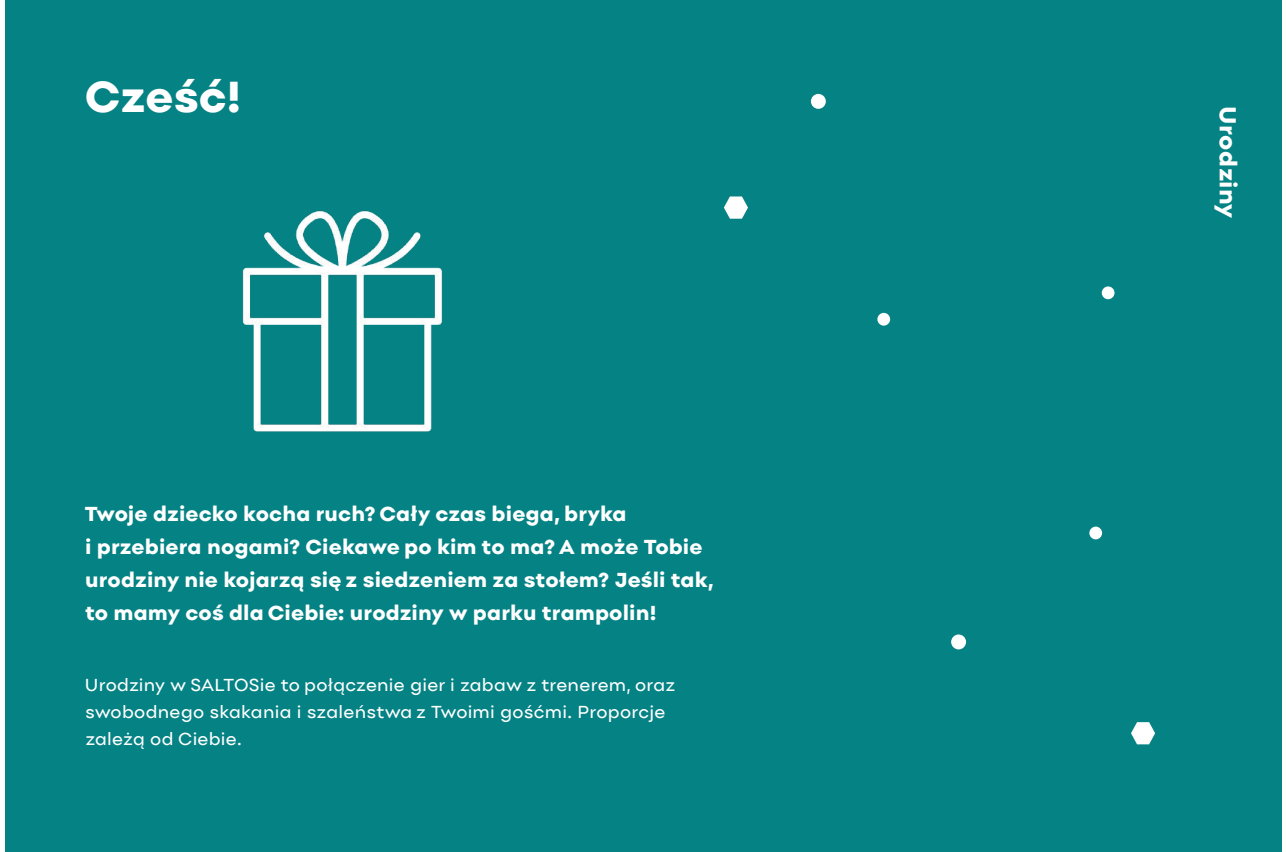
<style>
.page{position:relative;width:1286px;height:852px;background:#fff}
.page>*{position:absolute;margin:0;border:0;box-sizing:border-box;transform-origin:0 0}
.t1{font:800 45px "Point";color:#fff}
.t2{font:800 24px "Point";letter-spacing:.015em;color:#fff}
.t3{font:800 21px/33px "Point";letter-spacing:.005em;color:#fff}
.t4{font:18px/27px "Point";letter-spacing:.015em;color:#fff}
</style>
<div class="page">
<div style="left:5px;top:0;width:1276px;height:850px;background:#058284"></div>
<div style="left:877px;top:313px;width:13px;height:12px;background:#fff;border-radius:50%"></div>
<div style="left:1101px;top:286px;width:13px;height:13px;background:#fff;border-radius:50%"></div>
<div style="left:810px;top:94px;width:15px;height:15px;background:#fff;border-radius:50%"></div>
<div style="left:951px;top:634px;width:14px;height:15px;background:#fff;border-radius:50%"></div>
<div style="left:1089px;top:526px;width:12px;height:13px;background:#fff;border-radius:50%"></div>
<img style="left:242px;top:210px;width:201px;height:222px">
<svg style="left:724px;top:196px;width:24px;height:22px"></svg>
<svg style="left:1131px;top:722px;width:23px;height:22px"></svg>
<h1 class="t1" style="left:85px;top:80px;width:158px">Cześć!</h1>
<p class="t3" style="left:85px;top:498px;width:630px">Twoje dziecko kocha ruch? Cały czas biega, bryka<br>i przebiera nogami? Ciekawe po kim to ma? A może Tobie urodziny nie kojarzą się z siedzeniem za stołem? Jeśli tak, to mamy coś dla Ciebie: urodziny w parku trampolin!</p>
<p class="t4" style="left:85px;top:672px;width:591px">Urodziny w SALTOSie to połączenie gier i zabaw z trenerem, oraz swobodnego skakania i szaleństwa z Twoimi gośćmi. Proporcje zależą od Ciebie.</p>
<p class="t2" style="left:1236px;top:106px;width:113px;rotate:90deg">Urodziny</p>
</div>
